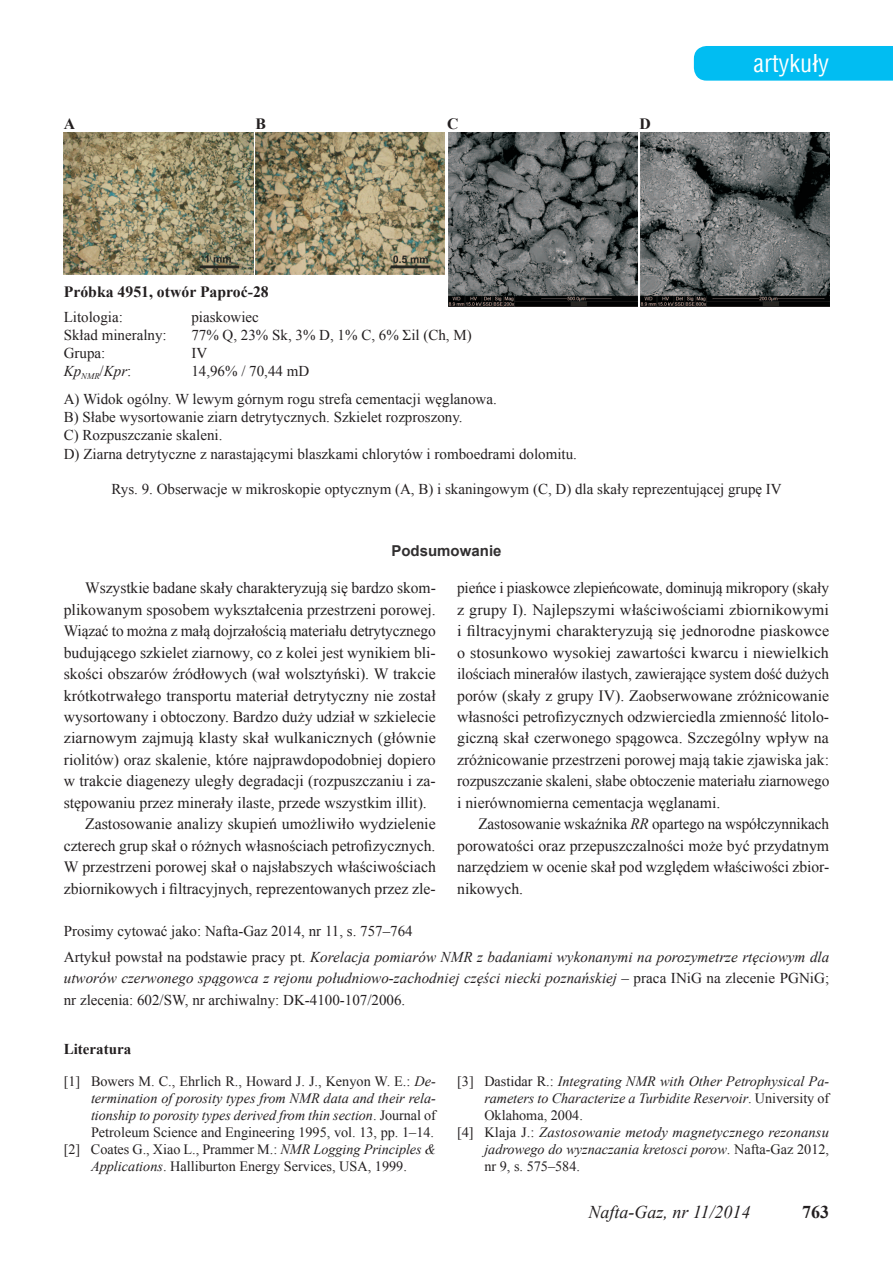
<style>
.page{position:relative;width:893px;height:1263px;background:#fff}
.page>*{position:absolute;margin:0;border:0;box-sizing:border-box;transform-origin:0 0}
.t1{font:24px "Switzerland Condensed";color:#fff}
.t2{font:italic 18px "Times New Roman";color:#231f20}
.t3{font:700 18px "Times New Roman";color:#231f20}
.t4{font:15.75px/21.5px "Times New Roman";color:#231f20;text-align:justify}
.t5{font:700 15.75px "Times New Roman";color:#231f20}
.t6{font:15px/18.1px "Times New Roman";color:#231f20}
.t7{font:italic 15px/21.5px "Times New Roman";color:#231f20}
.t8{font:700 15px "Arial";color:#312f30}
.t9{font:700 15px "Times New Roman";color:#231f20}
.t10{font:italic 14.25px "Times New Roman";color:#231f20}
.t11{font:14.25px "Times New Roman";color:#231f20}
.s1{font-style:normal}
.s2{font-style:italic}
</style>
<div class="page">
<div style="left:694px;top:46px;width:199px;height:35px;background:#01bdf2"></div>
<img style="left:64px;top:132px;width:189px;height:142px">
<img style="left:255px;top:132px;width:190px;height:142px">
<img style="left:448px;top:132px;width:190px;height:175px">
<img style="left:640px;top:132px;width:190px;height:175px">
<p class="t5" style="left:64px;top:113px;width:13px">A</p>
<p class="t5" style="left:255px;top:113px;width:12px">B</p>
<p class="t5" style="left:447px;top:113px;width:13px">C</p>
<p class="t5" style="left:640px;top:113px;width:13px">D</p>
<p class="t5" style="left:64px;top:281px;width:207px">Próbka 4951, otwór Paproć-28</p>
<p class="t6" style="left:64px;top:307px;width:61px">Litologia:</p>
<p class="t6" style="left:191px;top:307px;width:69px">piaskowiec</p>
<p class="t6" style="left:64px;top:325px;width:104px">Skład mineralny:</p>
<p class="t6" style="left:191px;top:325px;width:282px">77% Q, 23% Sk, 3% D, 1% C, 6% Σil (Ch, M)</p>
<p class="t6" style="left:64px;top:343px;width:43px">Grupa:</p>
<p class="t6" style="left:191px;top:343px;width:17px">IV</p>
<p class="t7" style="left:64px;top:360px;width:69px">Kp<sub>NMR</sub><span class="s1">/</span>Kpr<span class="s1">:</span></p>
<p class="t6" style="left:64px;top:356px;width:434px;line-height:28.8px;text-indent:128px">14,96% / 70,44 mD<br>A) Widok ogólny. W lewym górnym rogu strefa cementacji węglanowa.</p>
<p class="t6" style="left:64px;top:408px;width:515px">B) Słabe wysortowanie ziarn detrytycznych. Szkielet rozproszony.<br>C) Rozpuszczanie skaleni.<br>D) Ziarna detrytyczne z narastającymi blaszkami chlorytów i romboedrami dolomitu.</p>
<h1 class="t1" style="left:754px;top:48px;width:77px">artykuły</h1>
<p class="t6" style="left:112px;top:480px;width:672px">Rys. 9. Obserwacje w mikroskopie optycznym (A, B) i skaningowym (C, D) dla skały reprezentującej grupę IV</p>
<p class="t8" style="left:391px;top:541px;width:112px">Podsumowanie</p>
<p class="t4" style="left:457px;top:577px;width:374px">pieńce i piaskowce zlepieńcowate, dominują mikropory (skały z grupy I). Najlepszymi właściwościami zbiornikowymi i filtracyjnymi charakteryzują się jednorodne piaskowce o stosunkowo wysokiej zawartości kwarcu i niewielkich ilościach minerałów ilastych, zawierające system dość dużych porów (skały z grupy IV). Zaobserwowane zróżnicowanie własności petrofizycznych odzwierciedla zmienność litolo&shy;giczną skał czerwonego spągowca. Szczególny wpływ na zróżnicowanie przestrzeni porowej mają takie zjawiska jak: rozpuszczanie skaleni, słabe obtoczenie materiału ziarnowego i nierównomierna cementacja węglanami.</p>
<p class="t4" style="left:457px;top:813px;width:374px;text-indent:21px">Zastosowanie wskaźnika <span class="s2">RR</span> opartego na współczynnikach porowatości oraz przepuszczalności może być przydatnym narzędziem w ocenie skał pod względem właściwości zbior&shy;nikowych.</p>
<p class="t6" style="left:64px;top:918px;width:767px;line-height:25.7px">Prosimy cytować jako: Nafta-Gaz 2014, nr 11, s. 757–764<br>Artykuł powstał na podstawie pracy pt. <span class="s2">Korelacja pomiarów NMR z badaniami wykonanymi na porozymetrze rtęciowym dla</span></p>
<p class="t7" style="left:64px;top:967px;width:767px">utworów czerwonego spągowca z rejonu południowo-zachodniej części niecki poznańskiej <span class="s1">– praca INiG na zlecenie PGNiG; nr zlecenia: 602/SW, nr archiwalny: DK-4100-107/2006.</span></p>
<p class="t9" style="left:64px;top:1039px;width:69px">Literatura</p>
<p class="t11" style="left:64px;top:1071px;width:374px">[1] Bowers M. C., Ehrlich R., Howard J. J., Kenyon W. E.: <span class="s2">De-</span></p>
<p class="t10" style="left:91px;top:1088px;width:346px">termination of porosity types from NMR data and their rela-</p>
<p class="t10" style="left:91px;top:1105px;width:346px">tionship to porosity types derived from thin section<span class="s1">. Journal of</span></p>
<p class="t11" style="left:91px;top:1122px;width:345px">Petroleum Science and Engineering 1995, vol. 13, pp. 1–14.</p>
<p class="t11" style="left:64px;top:1140px;width:374px">[2] Coates G., Xiao L., Prammer M.: <span class="s2">NMR Logging Principles &amp;</span></p>
<p class="t11" style="left:91px;top:1157px;width:317px"><span class="s2">Applications</span>. Halliburton Energy Services, USA, 1999.</p>
<p class="t4" style="left:85px;top:577px;width:352px">Wszystkie badane skały charakteryzują się bardzo skom-</p>
<p class="t4" style="left:64px;top:598px;width:374px">plikowanym sposobem wykształcenia przestrzeni porowej.</p>
<p class="t4" style="left:64px;top:620px;width:374px">Wiązać to można z małą dojrzałością materiału detrytycznego</p>
<p class="t4" style="left:64px;top:641px;width:374px">budującego szkielet ziarnowy, co z kolei jest wynikiem bli-</p>
<p class="t4" style="left:64px;top:663px;width:374px">skości obszarów źródłowych (wał wolsztyński). W trakcie</p>
<p class="t4" style="left:64px;top:684px;width:373px">krótkotrwałego transportu materiał detrytyczny nie został</p>
<p class="t4" style="left:64px;top:706px;width:374px">wysortowany i obtoczony. Bardzo duży udział w szkielecie</p>
<p class="t4" style="left:64px;top:727px;width:374px">ziarnowym zajmują klasty skał wulkanicznych (głównie</p>
<p class="t4" style="left:64px;top:749px;width:373px">riolitów) oraz skalenie, które najprawdopodobniej dopiero</p>
<p class="t4" style="left:64px;top:770px;width:374px">w trakcie diagenezy uległy degradacji (rozpuszczaniu i za-</p>
<p class="t4" style="left:64px;top:791px;width:365px">stępowaniu przez minerały ilaste, przede wszystkim illit).</p>
<p class="t4" style="left:85px;top:813px;width:352px">Zastosowanie analizy skupień umożliwiło wydzielenie</p>
<p class="t4" style="left:64px;top:834px;width:373px">czterech grup skał o różnych własnościach petrofizycznych.</p>
<p class="t4" style="left:64px;top:856px;width:374px">W przestrzeni porowej skał o najsłabszych właściwościach</p>
<p class="t4" style="left:64px;top:877px;width:374px">zbiornikowych i filtracyjnych, reprezentowanych przez zle-</p>
<p class="t10" style="left:457px;top:1071px;width:374px"><span class="s1">[3] Dastidar R.:</span> Integrating NMR with Other Petrophysical Pa-</p>
<p class="t10" style="left:484px;top:1088px;width:346px">rameters to Characterize a Turbidite Reservoir<span class="s1">. University of</span></p>
<p class="t11" style="left:484px;top:1105px;width:100px">Oklahoma, 2004.</p>
<p class="t10" style="left:457px;top:1122px;width:373px"><span class="s1">[4] Klaja J.:</span> Zastosowanie metody magnetycznego rezonansu</p>
<p class="t10" style="left:484px;top:1139px;width:346px">jadrowego do wyznaczania kretosci porow<span class="s1">. Nafta-Gaz 2012,</span></p>
<p class="t11" style="left:484px;top:1157px;width:97px">nr 9, s. 575–584.</p>
<p class="t2" style="left:588px;top:1200px;width:164px">Nafta-Gaz, nr 11/2014</p>
<p class="t3" style="left:802px;top:1199px;width:28px">763</p>
</div>
